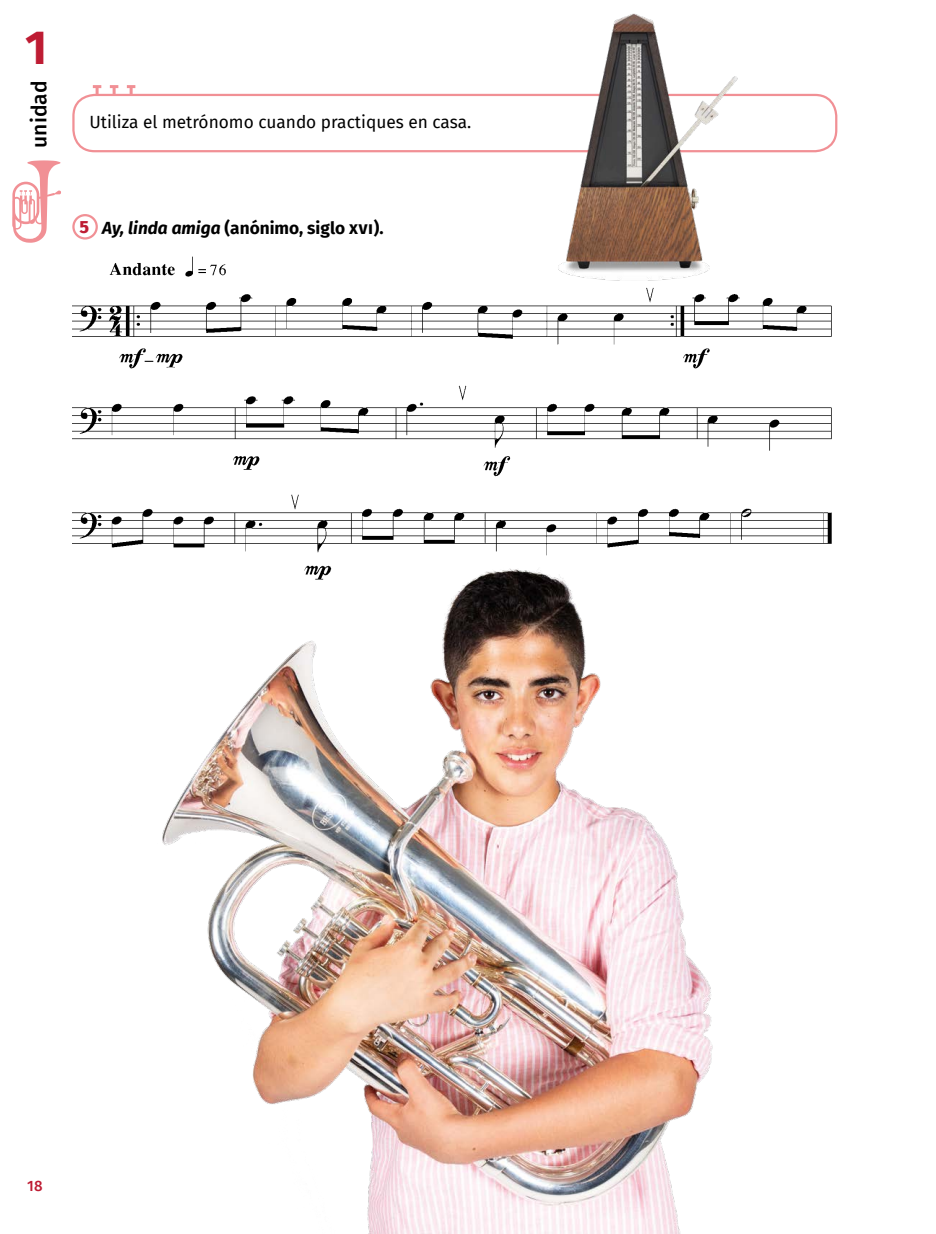
<style>
.page{position:relative;width:936px;height:1234px;background:#fff}
.page>*{position:absolute;margin:0;border:0;box-sizing:border-box;transform-origin:0 0}
.t1{font:700 48px "Fira Sans";color:#be1c33}
.t2{font:500 21px "Fira Sans";color:#000}
.t3{font:17.25px "Fira Sans";color:#000}
.t4{font:700 17.25px "Fira Sans";color:#000}
.t5{font:800 17.25px "Fira Sans";color:#be1c33}
.t6{font:500 15px "Fira Sans";color:#be1c33}
.s1{font-style:italic}
</style>
<div class="page">
<svg style="left:12px;top:160px;width:49px;height:83px"></svg>
<img style="left:162px;top:592px;width:551px;height:641px">
<svg style="left:127px;top:85px;width:8px;height:9px"></svg>
<svg style="left:110px;top:85px;width:8px;height:9px"></svg>
<svg style="left:93px;top:85px;width:8px;height:9px"></svg>
<div style="left:72px;top:94px;width:765px;height:58px;border:2px solid #f19095;border-radius:21px"></div>
<div style="left:72px;top:214px;width:26px;height:25px;border:2px solid #f19095;border-radius:50%"></div>
<img style="left:72px;top:233px;width:760px;height:359px">
<img style="left:549px;top:13px;width:198px;height:272px">
<h1 class="t1" style="left:25px;top:7px;width:24px">1</h1>
<p class="t2" style="left:22px;top:148px;width:68px;rotate:-90deg">unidad</p>
<p class="t3" style="left:89px;top:109px;width:383px">Utiliza el metrónomo cuando practiques en casa.</p>
<p class="t5" style="left:79px;top:212px;width:11px">5</p>
<p class="t4" style="left:102px;top:213px;width:283px"><span class="s1">Ay, linda amiga</span> (anónimo, siglo xvi).</p>
<p class="t6" style="left:27px;top:1173px;width:17px">18</p>
</div>
